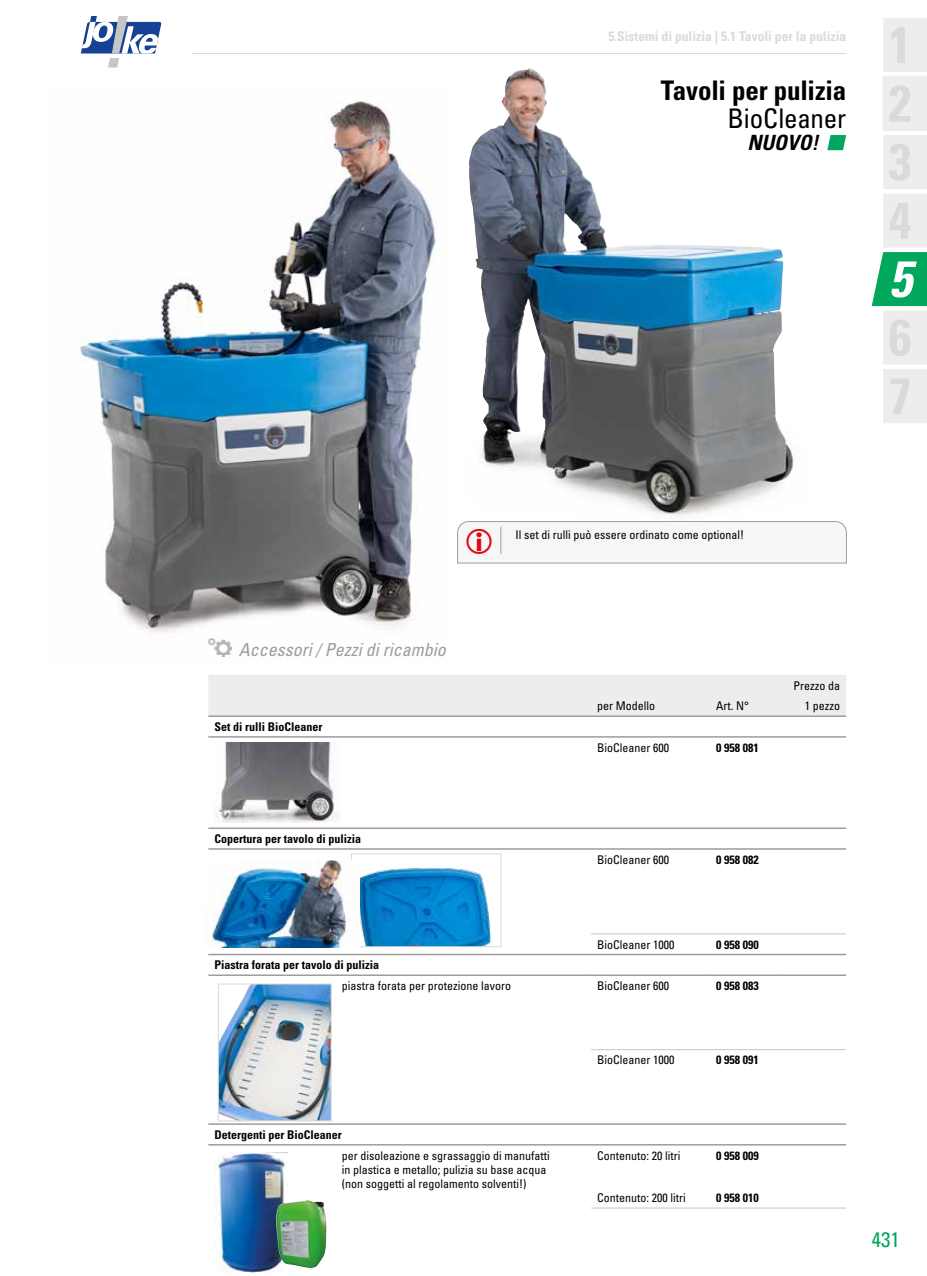
<style>
.page{position:relative;width:927px;height:1276px;background:#fff}
.page>*{position:absolute;margin:0;border:0;box-sizing:border-box;transform-origin:0 0}
.t1{font:italic 700 condensed 51px "Univers LT Pro";color:#fff}
.t2{font:700 condensed 27px "Univers LT Pro";letter-spacing:-.005em;color:#000}
.t3{font:condensed 27px "Univers LT Pro";letter-spacing:-.005em;color:#000}
.t4{font:italic 700 condensed 21px "Univers LT Pro";color:#000}
.t5{font:condensed 21px "Univers LT Pro";color:#00a75d}
.t6{font:italic condensed 18px "Univers LT Pro";color:#9d9d9c}
.t7{font:700 condensed 13.5px "Univers LT Pro";color:#dadada}
.t8{font:condensed 12px/14.4px "Univers LT Pro";color:#000;text-align:right}
.t9{font:700 condensed 12px "Univers LT Pro";color:#000}
</style>
<div class="page">
<svg style="left:81px;top:16px;width:81px;height:52px"></svg>
<hr style="left:191px;top:53px;width:655px;height:1px;background:#dadada">
<svg style="left:871px;top:18px;width:56px;height:405px"></svg>
<img style="left:214px;top:743px;width:122px;height:79px">
<img style="left:469px;top:68px;width:328px;height:448px">
<svg style="left:827px;top:135px;width:19px;height:15px"></svg>
<img style="left:360px;top:868px;width:132px;height:77px">
<div style="left:351px;top:853px;width:150px;height:94px;border:1px solid #dadada"></div>
<img style="left:220px;top:985px;width:110px;height:134px">
<div style="left:218px;top:983px;width:114px;height:138px;border:1px solid #dadada"></div>
<img style="left:80px;top:100px;width:356px;height:557px">
<img style="left:208px;top:638px;width:23px;height:17px">
<svg style="left:208px;top:655px;width:23px;height:1px"></svg>
<img style="left:215px;top:1152px;width:72px;height:121px">
<img style="left:276px;top:1200px;width:51px;height:68px">
<img style="left:208px;top:860px;width:152px;height:87px">
<div style="left:208px;top:675px;width:638px;height:40px;background:#ededed"></div>
<hr style="left:208px;top:715px;width:128px;height:2px;background:#9d9d9c">
<hr style="left:336px;top:715px;width:255px;height:2px;background:#9d9d9c">
<hr style="left:591px;top:715px;width:119px;height:2px;background:#9d9d9c">
<hr style="left:710px;top:715px;width:68px;height:2px;background:#9d9d9c">
<hr style="left:778px;top:1207px;width:68px;height:1px;background:#c6c6c6">
<hr style="left:710px;top:1207px;width:68px;height:1px;background:#c6c6c6">
<hr style="left:591px;top:1207px;width:119px;height:1px;background:#c6c6c6">
<hr style="left:778px;top:1049px;width:68px;height:1px;background:#c6c6c6">
<hr style="left:710px;top:1049px;width:68px;height:1px;background:#c6c6c6">
<hr style="left:591px;top:1049px;width:119px;height:1px;background:#c6c6c6">
<hr style="left:778px;top:933px;width:68px;height:1px;background:#c6c6c6">
<hr style="left:710px;top:933px;width:68px;height:1px;background:#c6c6c6">
<hr style="left:591px;top:933px;width:119px;height:1px;background:#c6c6c6">
<hr style="left:778px;top:736px;width:68px;height:1px;background:#9d9d9c">
<hr style="left:710px;top:736px;width:68px;height:1px;background:#9d9d9c">
<hr style="left:591px;top:736px;width:119px;height:1px;background:#9d9d9c">
<hr style="left:336px;top:736px;width:255px;height:1px;background:#9d9d9c">
<hr style="left:208px;top:736px;width:128px;height:1px;background:#9d9d9c">
<hr style="left:778px;top:715px;width:68px;height:2px;background:#9d9d9c">
<hr style="left:208px;top:953px;width:128px;height:2px;background:#9d9d9c">
<hr style="left:336px;top:953px;width:255px;height:2px;background:#9d9d9c">
<hr style="left:591px;top:953px;width:119px;height:2px;background:#9d9d9c">
<hr style="left:710px;top:953px;width:68px;height:2px;background:#9d9d9c">
<hr style="left:778px;top:953px;width:68px;height:2px;background:#9d9d9c">
<hr style="left:208px;top:974px;width:128px;height:2px;background:#9d9d9c">
<hr style="left:336px;top:974px;width:255px;height:2px;background:#9d9d9c">
<hr style="left:591px;top:974px;width:119px;height:2px;background:#9d9d9c">
<hr style="left:710px;top:974px;width:68px;height:2px;background:#9d9d9c">
<hr style="left:778px;top:974px;width:68px;height:2px;background:#9d9d9c">
<hr style="left:208px;top:827px;width:128px;height:2px;background:#9d9d9c">
<hr style="left:336px;top:827px;width:255px;height:2px;background:#9d9d9c">
<hr style="left:591px;top:827px;width:119px;height:2px;background:#9d9d9c">
<hr style="left:710px;top:827px;width:68px;height:2px;background:#9d9d9c">
<hr style="left:778px;top:827px;width:68px;height:2px;background:#9d9d9c">
<hr style="left:208px;top:848px;width:128px;height:1px;background:#9d9d9c">
<hr style="left:336px;top:848px;width:255px;height:1px;background:#9d9d9c">
<hr style="left:591px;top:848px;width:119px;height:1px;background:#9d9d9c">
<hr style="left:710px;top:848px;width:68px;height:1px;background:#9d9d9c">
<hr style="left:778px;top:848px;width:68px;height:1px;background:#9d9d9c">
<hr style="left:208px;top:1123px;width:128px;height:2px;background:#9d9d9c">
<hr style="left:336px;top:1123px;width:255px;height:2px;background:#9d9d9c">
<hr style="left:591px;top:1123px;width:119px;height:2px;background:#9d9d9c">
<hr style="left:710px;top:1123px;width:68px;height:2px;background:#9d9d9c">
<hr style="left:778px;top:1123px;width:68px;height:2px;background:#9d9d9c">
<hr style="left:208px;top:1144px;width:128px;height:1px;background:#9d9d9c">
<hr style="left:591px;top:1144px;width:119px;height:1px;background:#9d9d9c">
<hr style="left:710px;top:1144px;width:68px;height:1px;background:#9d9d9c">
<hr style="left:778px;top:1144px;width:68px;height:1px;background:#9d9d9c">
<hr style="left:336px;top:1144px;width:255px;height:1px;background:#9d9d9c">
<svg style="left:457px;top:521px;width:390px;height:43px"></svg>
<p class="t7" style="left:608px;top:27px;width:239px">5.Sistemi di pulizia | 5.1 Tavoli per la pulizia</p>
<h2 class="t2" style="left:661px;top:74px;width:187px">Tavoli per pulizia</h2>
<h2 class="t3" style="left:727px;top:101px;width:120px">BioCleaner</h2>
<h3 class="t4" style="left:747px;top:130px;width:73px">NUOVO!</h3>
<h1 class="t1" style="left:889px;top:248px;width:24px">5</h1>
<p class="t8" style="left:516px;top:527px;width:230px">Il set di rulli può essere ordinato come optional!</p>
<h3 class="t6" style="left:239px;top:638px;width:208px">Accessori / Pezzi di ricambio</h3>
<p class="t9" style="left:214px;top:719px;width:110px">Set di rulli BioCleaner</p>
<p class="t9" style="left:214px;top:831px;width:148px">Copertura per tavolo di pulizia</p>
<p class="t8" style="left:597px;top:698px;width:59px">per Modello</p>
<p class="t8" style="left:716px;top:698px;width:34px">Art. N°</p>
<p class="t8" style="left:597px;top:740px;width:73px">BioCleaner 600</p>
<p class="t9" style="left:716px;top:740px;width:44px">0 958 081</p>
<p class="t8" style="left:597px;top:852px;width:73px">BioCleaner 600</p>
<p class="t9" style="left:716px;top:852px;width:44px">0 958 082</p>
<p class="t8" style="left:597px;top:937px;width:79px">BioCleaner 1000</p>
<p class="t9" style="left:716px;top:937px;width:44px">0 958 090</p>
<p class="t9" style="left:214px;top:957px;width:166px">Piastra forata per tavolo di pulizia</p>
<p class="t8" style="left:342px;top:978px;width:171px">piastra forata per protezione lavoro</p>
<p class="t8" style="left:597px;top:978px;width:73px">BioCleaner 600</p>
<p class="t9" style="left:716px;top:978px;width:44px">0 958 083</p>
<p class="t9" style="left:214px;top:1127px;width:129px">Detergenti per BioCleaner</p>
<p class="t8" style="left:597px;top:1052px;width:79px">BioCleaner 1000</p>
<p class="t9" style="left:716px;top:1052px;width:44px">0 958 091</p>
<p class="t8" style="left:342px;top:1147px;width:209px;text-align:left">per disoleazione e sgrassaggio di manufatti in plastica e metallo; pulizia su base acqua (non soggetti al regolamento solventi!)</p>
<p class="t8" style="left:597px;top:1147px;width:85px">Contenuto: 20 litri</p>
<p class="t9" style="left:716px;top:1148px;width:44px">0 958 009</p>
<p class="t8" style="left:597px;top:1190px;width:90px">Contenuto: 200 litri</p>
<p class="t9" style="left:716px;top:1190px;width:44px">0 958 010</p>
<p class="t8" style="left:793px;top:675px;width:48px;line-height:20.7px">Prezzo da<br>1 pezzo</p>
<h3 class="t5" style="left:872px;top:1226px;width:29px">431</h3>
</div>
